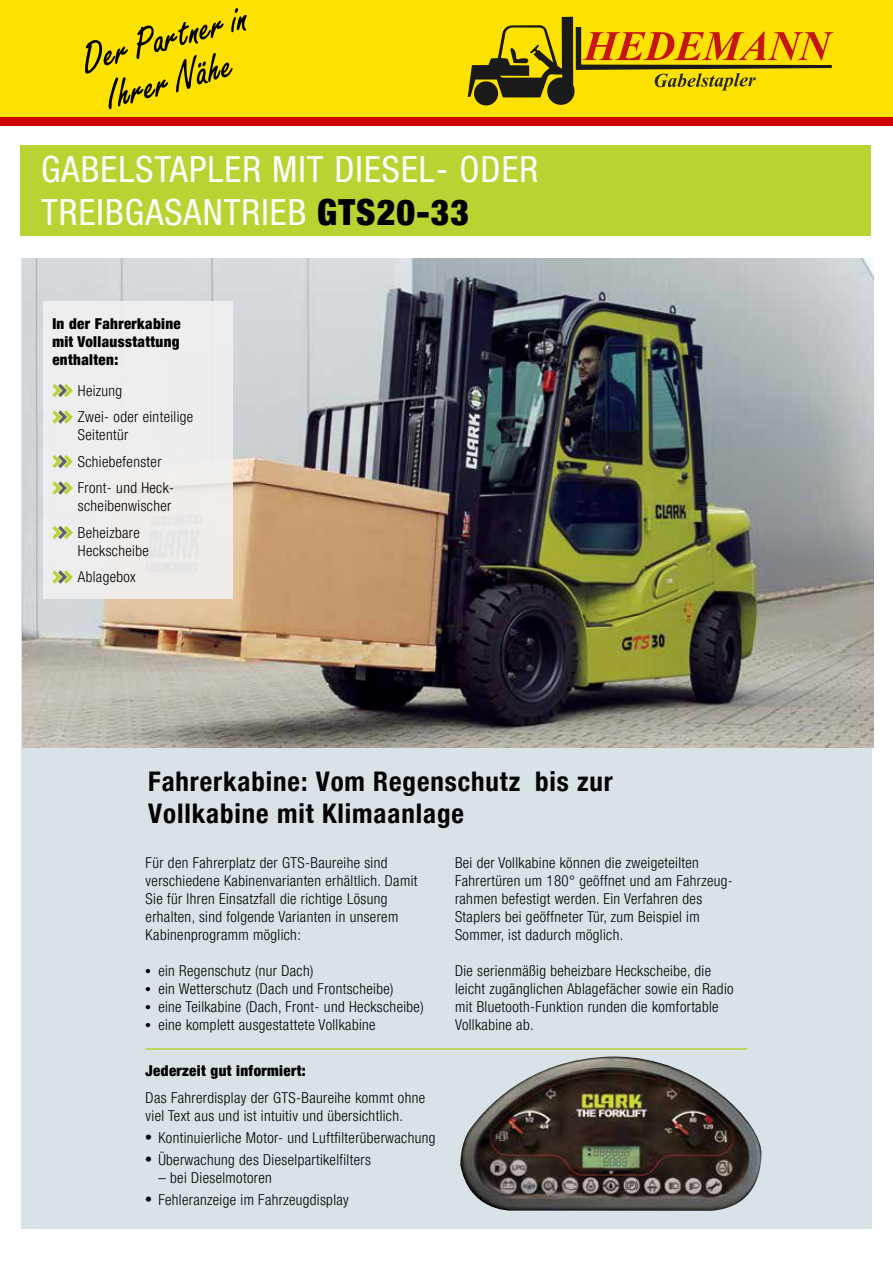
<style>
.page{position:relative;width:893px;height:1263px;background:#fff}
.page>*{position:absolute;margin:0;border:0;box-sizing:border-box;transform-origin:0 0}
.t1{font:condensed 36px/43.2px "Helvetica Neue LT Pro";letter-spacing:.03em;color:#fff}
.t2{font:700 condensed 27px/32.4px "Helvetica Neue LT Pro";letter-spacing:.035em;color:#000}
.t3{font:300 condensed 15px/18px "Helvetica Neue LT Pro";letter-spacing:.025em;color:#000}
.t4{font:900 condensed 15px/18px "Helvetica Neue LT Pro";letter-spacing:.025em;color:#000;text-align:justify}
.s1{font-weight:900;color:#000}
.s2{font-family:"Times";font-weight:400;font-stretch:normal}
.s3{font-family:"Times";font-weight:400;font-stretch:normal;font-size:18px}
</style>
<div class="page">
<div style="left:21px;top:258px;width:851px;height:970px;background:#d8e2e7"></div>
<img style="left:460px;top:1056px;width:302px;height:155px">
<img style="left:23px;top:259px;width:850px;height:489px">
<div style="left:20px;top:145px;width:850px;height:91px;background:#b7d433"></div>
<div style="left:44px;top:301px;width:189px;height:298px;background:#f1f1f2"></div>
<svg style="left:52px;top:384px;width:21px;height:13px"></svg>
<svg style="left:52px;top:410px;width:21px;height:14px"></svg>
<svg style="left:52px;top:455px;width:21px;height:13px"></svg>
<svg style="left:52px;top:481px;width:21px;height:14px"></svg>
<svg style="left:52px;top:526px;width:21px;height:13px"></svg>
<svg style="left:52px;top:570px;width:21px;height:14px"></svg>
<hr style="left:146px;top:1048px;width:601px;height:2px;background:#b7d433">
<div style="left:0;top:0;width:892px;height:125px;background:#cf0000"></div>
<div style="left:0;top:0;width:892px;height:117px;background:#fde100"></div>
<svg style="left:468px;top:17px;width:365px;height:89px"></svg>
<svg style="left:85px;top:8px;width:162px;height:101px"></svg>
<h1 class="t1" style="left:41px;top:147px;width:499px">GABELSTAPLER MIT DIESEL- ODER<br>TREIBGASANTRIEB <span class="s1">GTS20-33</span></h1>
<p class="t4" style="left:52px;top:314px;width:130px">In der Fahrerkabine mit Vollausstattung enthalten:</p>
<p class="t3" style="left:78px;top:377px;width:117px;line-height:26.5px">Heizung<br>Zwei- oder einteilige</p>
<p class="t3" style="left:78px;top:421px;width:98px;line-height:26.5px">Seitentür<br>Schiebefenster<br>Front- und Heck-</p>
<p class="t3" style="left:78px;top:492px;width:95px;line-height:26.5px">scheibenwischer<br>Beheizbare</p>
<p class="t3" style="left:78px;top:537px;width:72px;line-height:26.5px">Heckscheibe<br>Ablagebox</p>
<h2 class="t2" style="left:148px;top:765px;width:466px">Fahrerkabine: Vom Regenschutz bis zur<br>Vollkabine mit Klimaanlage</h2>
<p class="t3" style="left:146px;top:854px;width:273px">Für den Fahrerplatz der GTS-Baureihe sind verschiedene Kabinenvarianten erhältlich. Damit Sie für Ihren Einsatzfall die richtige Lösung erhalten, sind folgende Varianten in unserem Kabinenprogramm möglich:</p>
<p class="t3" style="left:146px;top:962px;width:169px"><span class="s2">•</span> ein Regenschutz (nur Dach)</p>
<p class="t3" style="left:146px;top:980px;width:249px"><span class="s2">•</span> ein Wetterschutz (Dach und Frontscheibe)</p>
<p class="t3" style="left:146px;top:998px;width:280px"><span class="s2">•</span> eine Teilkabine (Dach, Front- und Heckscheibe)</p>
<p class="t3" style="left:146px;top:1016px;width:231px"><span class="s2">•</span> eine komplett ausgestattete Vollkabine</p>
<p class="t3" style="left:455px;top:853px;width:279px">Bei der Vollkabine können die zweigeteilten Fahrertüren um 180° geöffnet und am Fahrzeug&shy;rahmen befestigt werden. Ein Verfahren des Staplers bei geöffneter Tür, zum Beispiel im Sommer, ist dadurch möglich.</p>
<p class="t3" style="left:455px;top:961px;width:280px">Die serienmäßig beheizbare Heckscheibe, die leicht zugänglichen Ablagefächer sowie ein Radio mit Bluetooth-Funktion runden die komfortable Vollkabine ab.</p>
<p class="t4" style="left:146px;top:1061px;width:162px">Jederzeit gut informiert:</p>
<p class="t3" style="left:146px;top:1088px;width:281px">Das Fahrerdisplay der GTS-Baureihe kommt ohne viel Text aus und ist intuitiv und übersichtlich.</p>
<p class="t3" style="left:146px;top:1128px;width:291px"><span class="s3">•</span> Kontinuierliche Motor- und Luftfilterüberwachung</p>
<p class="t3" style="left:146px;top:1150px;width:227px"><span class="s3">•</span> Überwachung des Dieselpartikelfilters</p>
<p class="t3" style="left:158px;top:1168px;width:115px">– bei Dieselmotoren</p>
<p class="t3" style="left:146px;top:1191px;width:205px"><span class="s3">•</span> Fehleranzeige im Fahrzeugdisplay</p>
</div>
